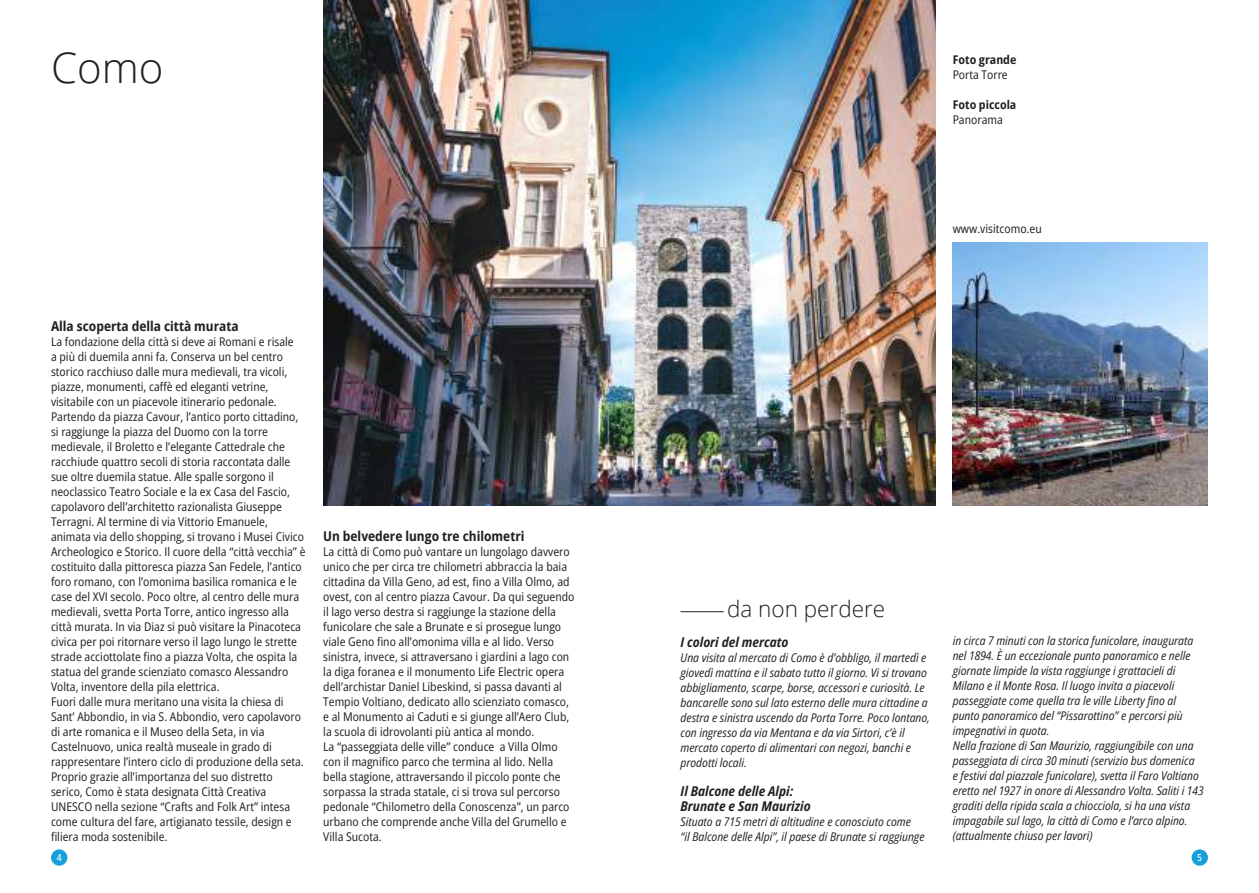
<style>
.page{position:relative;width:1259px;height:893px;background:#fff}
.page>*{position:absolute;margin:0;border:0;box-sizing:border-box;transform-origin:0 0}
.t1{font:300 42px "Open Sans";color:#241f1f}
.t2{font:300 22.5px "Open Sans";color:#241f1f}
.t3{font:700 semi-condensed 13.5px "Open Sans";color:#241f1f}
.t4{font:italic 700 semi-condensed 13.5px/15px "Open Sans";color:#241f1f}
.t5{font:semi-condensed 12px/15px "Open Sans";color:#241f1f}
.t6{font:italic semi-condensed 12px/15px "Open Sans";color:#241f1f}
.t7{font:700 semi-condensed 12px "Open Sans";color:#241f1f}
.t8{font:500 semi-condensed 9.75px "Open Sans";color:#fff}
</style>
<div class="page">
<div style="left:51px;top:849px;width:16px;height:17px;background:#17a0db;border-radius:50%"></div>
<div style="left:1191px;top:849px;width:17px;height:17px;background:#17a0db;border-radius:50%"></div>
<img style="left:323px;top:0;width:612px;height:506px">
<img style="left:952px;top:242px;width:256px;height:264px">
<hr style="left:680px;top:611px;width:43px;height:1px;background:#241f1f">
<h1 class="t1" style="left:51px;top:39px;width:114px">Como</h1>
<p class="t3" style="left:51px;top:317px;width:189px">Alla scoperta della città murata</p>
<p class="t5" style="left:51px;top:334px;width:256px">La fondazione della città si deve ai Romani e risale<br>a più di duemila anni fa. Conserva un bel centro storico racchiuso dalle mura medievali, tra vicoli, piazze, monumenti, caffè ed eleganti vetrine, visitabile con un piacevole itinerario pedonale.<br>Partendo da piazza Cavour, l’antico porto cittadino, si raggiunge la piazza del Duomo con la torre medievale, il Broletto e l’elegante Cattedrale che racchiude quattro secoli di storia raccontata dalle sue oltre duemila statue. Alle spalle sorgono il neoclassico Teatro Sociale e la ex Casa del Fascio, capolavoro dell’architetto razionalista Giuseppe Terragni. Al termine di via Vittorio Emanuele, animata via dello shopping, si trovano i Musei Civico Archeologico e Storico. Il cuore della “città vecchia” è costituito dalla pittoresca piazza San Fedele, l’antico foro romano, con l’omonima basilica romanica e le case del XVI secolo. Poco oltre, al centro delle mura medievali, svetta Porta Torre, antico ingresso alla città murata. In via Diaz si può visitare la Pinacoteca civica per poi ritornare verso il lago lungo le strette strade acciottolate fino a piazza Volta, che ospita la statua del grande scienziato comasco Alessandro Volta, inventore della pila elettrica.<br>Fuori dalle mura meritano una visita la chiesa di Sant’ Abbondio, in via S. Abbondio, vero capolavoro di arte romanica e il Museo della Seta, in via Castelnuovo, unica realtà museale in grado di rappresentare l’intero ciclo di produzione della seta.<br>Proprio grazie all’importanza del suo distretto serico, Como è stata designata Città Creativa UNESCO nella sezione “Crafts and Folk Art” intesa come cultura del fare, artigianato tessile, design e filiera moda sostenibile.</p>
<p class="t3" style="left:323px;top:527px;width:203px">Un belvedere lungo tre chilometri</p>
<p class="t5" style="left:323px;top:544px;width:253px">La città di Como può vantare un lungolago davvero unico che per circa tre chilometri abbraccia la baia cittadina da Villa Geno, ad est, fino a Villa Olmo, ad ovest, con al centro piazza Cavour. Da qui seguendo il lago verso destra si raggiunge la stazione della funicolare che sale a Brunate e si prosegue lungo viale Geno fino all’omonima villa e al lido. Verso sinistra, invece, si attraversano i giardini a lago con la diga foranea e il monumento Life Electric opera dell’archistar Daniel Libeskind, si passa davanti al Tempio Voltiano, dedicato allo scienziato comasco, e al Monumento ai Caduti e si giunge all’Aero Club, la scuola di idrovolanti più antica al mondo.<br>La “passeggiata delle ville” conduce a Villa Olmo con il magnifico parco che termina al lido. Nella bella stagione, attraversando il piccolo ponte che sorpassa la strada statale, ci si trova sul percorso pedonale “Chilometro della Conoscenza”, un parco urbano che comprende anche Villa del Grumello e Villa Sucota.</p>
<p class="t7" style="left:952px;top:51px;width:65px">Foto grande</p>
<p class="t5" style="left:952px;top:67px;width:57px">Porta Torre</p>
<p class="t7" style="left:952px;top:96px;width:65px">Foto piccola</p>
<p class="t5" style="left:952px;top:112px;width:52px">Panorama</p>
<p class="t5" style="left:952px;top:220px;width:90px">www.visitcomo.eu</p>
<h2 class="t2" style="left:727px;top:593px;width:160px">da non perdere</h2>
<p class="t4" style="left:680px;top:634px;width:109px">I colori del mercato</p>
<p class="t6" style="left:680px;top:650px;width:251px">Una visita al mercato di Como è d’obbligo, il martedì e giovedì mattina e il sabato tutto il giorno. Vi si trovano abbigliamento, scarpe, borse, accessori e curiosità. Le bancarelle sono sul lato esterno delle mura cittadine a destra e sinistra uscendo da Porta Torre. Poco lontano, con ingresso da via Mentana e da via Sirtori, c’è il mercato coperto di alimentari con negozi, banchi e prodotti locali.</p>
<p class="t4" style="left:680px;top:783px;width:132px">Il Balcone delle Alpi:<br>Brunate e San Maurizio</p>
<p class="t6" style="left:680px;top:814px;width:245px">Situato a 715 metri di altitudine e conosciuto come<br>“il Balcone delle Alpi”, il paese di Brunate si raggiunge</p>
<p class="t6" style="left:952px;top:633px;width:252px">in circa 7 minuti con la storica funicolare, inaugurata nel 1894. È un eccezionale punto panoramico e nelle giornate limpide la vista raggiunge i grattacieli di Milano e il Monte Rosa. Il luogo invita a piacevoli passeggiate come quella tra le ville Liberty fino al punto panoramico del “Pissarottino” e percorsi più impegnativi in quota.<br>Nella frazione di San Maurizio, raggiungibile con una passeggiata di circa 30 minuti (servizio bus domenica<br>e festivi dal piazzale funicolare), svetta il Faro Voltiano eretto nel 1927 in onore di Alessandro Volta. Saliti i 143 graditi della ripida scala a chiocciola, si ha una vista impagabile sul lago, la città di Como e l’arco alpino. (attualmente chiuso per lavori)</p>
<p class="t8" style="left:57px;top:851px;width:6px">4</p>
<p class="t8" style="left:1197px;top:851px;width:6px">5</p>
</div>
